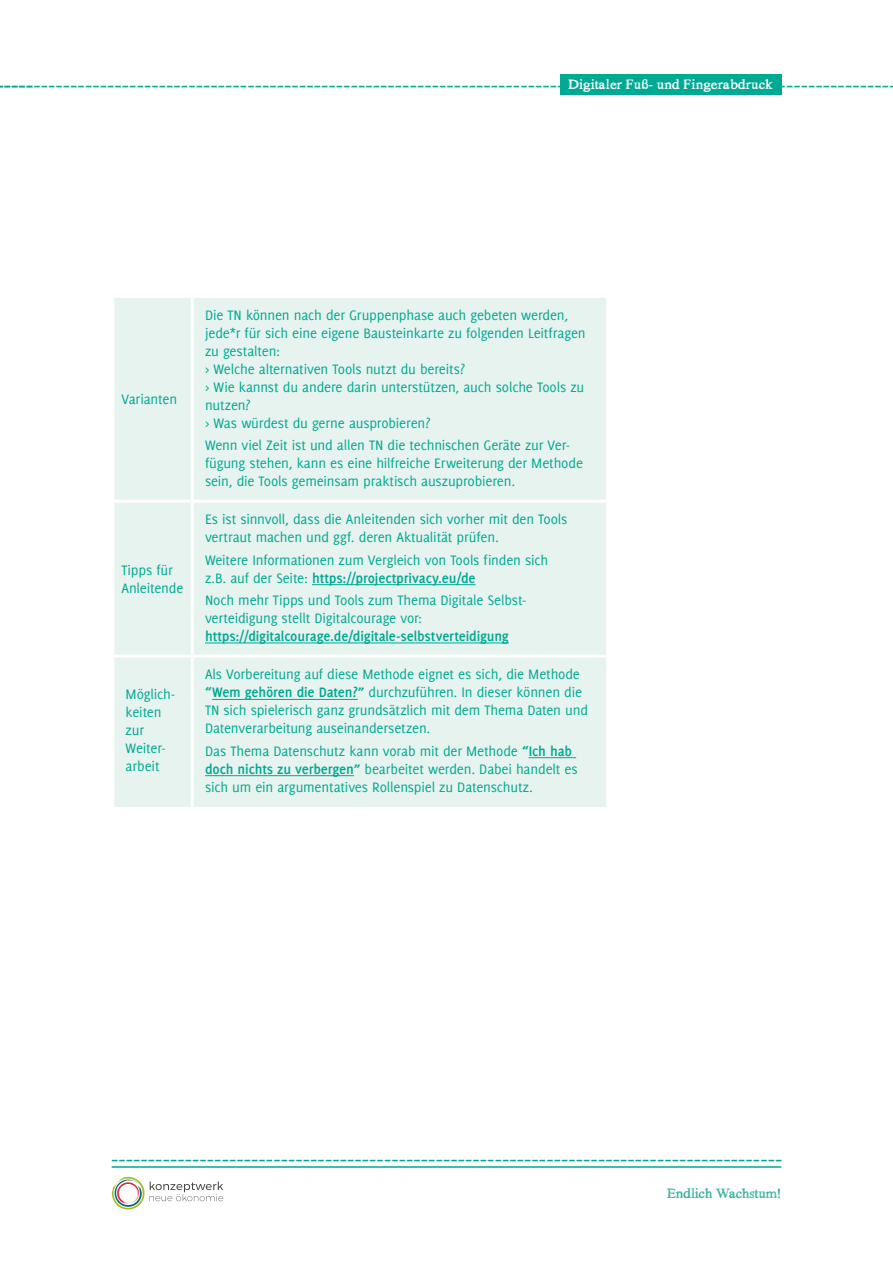
<style>
.page{position:relative;width:893px;height:1263px;background:#fff}
.page>*{position:absolute;margin:0;border:0;box-sizing:border-box;transform-origin:0 0}
.t1{font:19.5px "Hand TIMES";color:#00a992;scale:1.15 1}
.t2{font:15px/18px "Delicious";letter-spacing:-.01em;color:#00a992}
.t3{font:700 15px "Delicious";letter-spacing:-.01em;color:#00a992}
.t4{font:14.4px "Hand TIMES";color:#fff}
.t5{font:14.4px "Hand TIMES";letter-spacing:-.02em;color:#37b19d}
.s1{font-weight:700}
</style>
<div class="page">
<svg style="left:111px;top:1176px;width:113px;height:34px"></svg>
<div style="left:114px;top:298px;width:492px;height:509px;background:#e7f3ef"></div>
<hr style="left:111px;top:655px;width:81px;height:3px;background:#fff">
<hr style="left:192px;top:655px;width:417px;height:3px;background:#fff">
<hr style="left:191px;top:658px;width:3px;height:149px;background:#fff">
<hr style="left:191px;top:298px;width:3px;height:202px;background:#fff">
<hr style="left:111px;top:500px;width:81px;height:3px;background:#fff">
<hr style="left:192px;top:500px;width:417px;height:3px;background:#fff">
<hr style="left:191px;top:503px;width:3px;height:152px;background:#fff">
<hr style="left:312px;top:584px;width:164px;height:1px;background:#00a992">
<hr style="left:205px;top:643px;width:304px;height:1px;background:#00a992">
<hr style="left:212px;top:699px;width:146px;height:1px;background:#00a992">
<hr style="left:529px;top:757px;width:47px;height:1px;background:#00a992">
<hr style="left:205px;top:775px;width:149px;height:1px;background:#00a992">
<div style="left:560px;top:74px;width:222px;height:21px;background:#00a992"></div>
<hr style="left:112px;top:1166px;width:669px;height:2px;background:#00a992">
<h1 class="t1" style="left:-4px;top:73px;width:34px">-----</h1>
<p class="t4" style="left:568px;top:76px;width:206px">Digitaler Fuß- und Fingerabdruck</p>
<p class="t2" style="left:121px;top:390px;width:57px">Varianten</p>
<p class="t2" style="left:121px;top:561px;width:64px">Tipps für<br>Anleitende</p>
<p class="t2" style="left:126px;top:685px;width:50px">Möglich&shy;keiten zur<br>Weiter&shy;arbeit</p>
<p class="t2" style="left:205px;top:305px;width:382px">Die TN können nach der Gruppenphase auch gebeten werden, jede*r für sich eine eigene Bausteinkarte zu folgenden Leitfragen zu gestalten:<br>&gt; Welche alternativen Tools nutzt du bereits?<br>&gt; Wie kannst du andere darin unterstützen, auch solche Tools zu nutzen?<br>&gt; Was würdest du gerne ausprobieren?</p>
<p class="t2" style="left:205px;top:436px;width:380px">Wenn viel Zeit ist und allen TN die technischen Geräte zur Ver&shy;fügung stehen, kann es eine hilfreiche Erweiterung der Methode sein, die Tools gemeinsam praktisch auszuprobieren.</p>
<p class="t2" style="left:205px;top:510px;width:364px">Es ist sinnvoll, dass die Anleitenden sich vorher mit den Tools vertraut machen und ggf. deren Aktualität prüfen.</p>
<p class="t2" style="left:205px;top:550px;width:345px">Weitere Informationen zum Vergleich von Tools finden sich z.B. auf der Seite: <span class="s1">https://projectprivacy.eu/de</span></p>
<p class="t2" style="left:205px;top:591px;width:320px">Noch mehr Tipps und Tools zum Thema Digitale Selbst-- verteidigung stellt Digitalcourage vor:</p>
<p class="t3" style="left:205px;top:627px;width:305px">https://digitalcourage.de/digitale-selbstverteidigung</p>
<p class="t2" style="left:205px;top:665px;width:384px">Als Vorbereitung auf diese Methode eignet es sich, die Methode <span class="s1">“Wem gehören die Daten?”</span> durchzuführen. In dieser können die TN sich spielerisch ganz grundsätzlich mit dem Thema Daten und Datenverarbeitung auseinandersetzen.</p>
<p class="t2" style="left:205px;top:741px;width:374px">Das Thema Datenschutz kann vorab mit der Methode <span class="s1">“Ich hab doch nichts zu verbergen”</span> bearbeitet werden. Dabei handelt es sich um ein argumentatives Rollenspiel zu Datenschutz.</p>
<p class="t5" style="left:667px;top:1185px;width:116px">Endlich Wachstum!</p>
</div>
